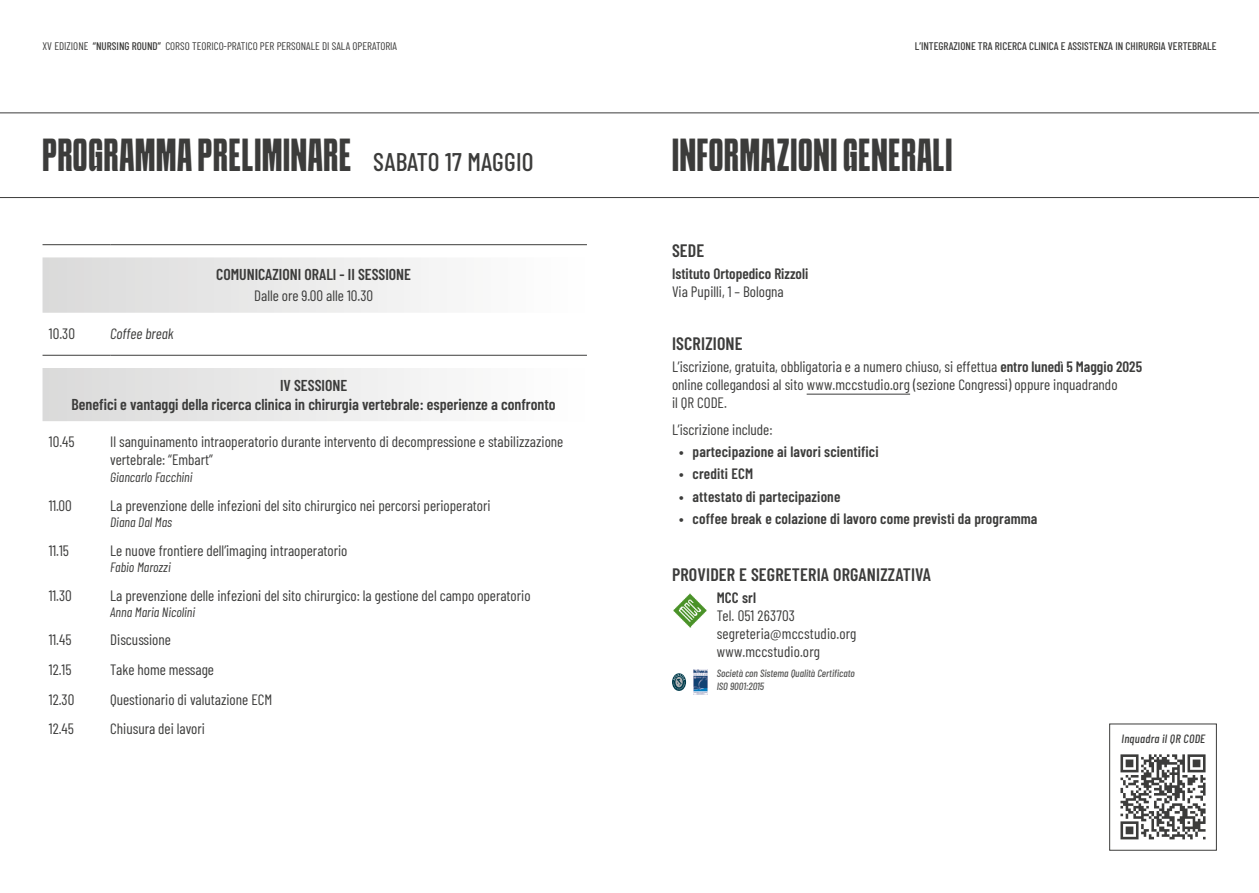
<style>
.page{position:relative;width:1259px;height:893px;background:#fff}
.page>*{position:absolute;margin:0;border:0;box-sizing:border-box;transform-origin:0 0}
.t1{font:condensed 40.5px "SCHABO";letter-spacing:.02em;color:#3c3c3b}
.t2{font:600 18px "Barlow Condensed";letter-spacing:.01em;color:#3c3c3b}
.t3{font:600 15.75px/18.9px "Barlow Condensed";color:#3c3c3b;text-align:center}
.t4{font:15px/18px "Barlow Condensed";color:#3c3c3b}
.t5{font:600 15px "Barlow Condensed";letter-spacing:.01em;color:#3c3c3b}
.t6{font:italic 15px "Barlow Condensed";color:#3c3c3b}
.t7{font:italic 13.5px "Barlow Condensed";color:#3c3c3b}
.t8{font:italic 500 12px "Barlow Condensed";letter-spacing:.02em;color:#3c3c3b}
.t9{font:10.95px "Barlow Condensed";color:#3c3c3b}
.t10{font:500 10.95px "Barlow Condensed";color:#3c3c3b}
.t11{font:italic 500 10.5px/12.6px "Barlow Condensed";color:#575756}
.s1{font-weight:500}
.s2{font-family:"Barlow Condensed";font-weight:500;font-stretch:normal;font-size:25.5px}
.s3{font-weight:600}
</style>
<div class="page">
<svg style="left:43px;top:257px;width:544px;height:164px"></svg>
<hr style="left:43px;top:244px;width:67px;height:1px;background:#3c3c3b">
<hr style="left:110px;top:244px;width:477px;height:1px;background:#3c3c3b">
<hr style="left:43px;top:355px;width:67px;height:1px;background:#3c3c3b">
<hr style="left:110px;top:355px;width:477px;height:1px;background:#3c3c3b">
<hr style="left:806px;top:394px;width:104px;height:1px;background:#3c3c3b">
<img style="left:673px;top:593px;width:34px;height:35px">
<svg style="left:672px;top:673px;width:14px;height:18px"></svg>
<svg style="left:673px;top:674px;width:12px;height:16px"></svg>
<img style="left:693px;top:670px;width:14px;height:25px">
<svg style="left:1120px;top:754px;width:85px;height:85px"></svg>
<svg style="left:0;top:113px;width:1259px;height:85px"></svg>
<p class="t9" style="left:43px;top:38px;width:356px">XV EDIZIONE <span class="s1">“NURSING ROUND”</span> CORSO TEORICO-PRATICO PER PERSONALE DI SALA OPERATORIA</p>
<p class="t10" style="left:915px;top:38px;width:303px">L’INTEGRAZIONE TRA RICERCA CLINICA E ASSISTENZA IN CHIRURGIA VERTEBRALE</p>
<h1 class="t1" style="left:43px;top:131px;width:493px">PROGRAMMA PRELIMINARE <span class="s2">SABATO 17 MAGGIO</span></h1>
<p class="t4" style="left:49px;top:323px;width:28px">10.30</p>
<p class="t6" style="left:110px;top:323px;width:65px">Coffee break</p>
<p class="t3" style="left:216px;top:264px;width:196px">COMUNICAZIONI ORALI - II SESSIONE</p>
<p class="t4" style="left:254px;top:286px;width:120px">Dalle ore 9.00 alle 10.30</p>
<p class="t3" style="left:72px;top:375px;width:486px">IV SESSIONE<br>Benefici e vantaggi della ricerca clinica in chirurgia vertebrale: esperienze a confronto</p>
<p class="t4" style="left:49px;top:432px;width:27px">10.45</p>
<p class="t4" style="left:110px;top:432px;width:455px">Il sanguinamento intraoperatorio durante intervento di decompressione e stabilizzazione vertebrale: “Embart”</p>
<p class="t7" style="left:110px;top:467px;width:84px">Giancarlo Facchini</p>
<p class="t4" style="left:49px;top:496px;width:25px">11.00</p>
<p class="t4" style="left:110px;top:496px;width:382px">La prevenzione delle infezioni del sito chirurgico nei percorsi perioperatori</p>
<p class="t7" style="left:110px;top:513px;width:63px">Diana Dal Mas</p>
<p class="t4" style="left:49px;top:540px;width:22px">11.15</p>
<p class="t4" style="left:110px;top:540px;width:239px">Le nuove frontiere dell’imaging intraoperatorio</p>
<p class="t7" style="left:110px;top:558px;width:62px">Fabio Marozzi</p>
<p class="t4" style="left:49px;top:585px;width:24px">11.30</p>
<p class="t4" style="left:110px;top:585px;width:422px">La prevenzione delle infezioni del sito chirurgico: la gestione del campo operatorio</p>
<p class="t7" style="left:110px;top:602px;width:86px">Anna Maria Nicolini</p>
<p class="t4" style="left:49px;top:630px;width:24px">11.45</p>
<p class="t4" style="left:110px;top:630px;width:62px">Discussione</p>
<p class="t4" style="left:49px;top:659px;width:24px">12.15</p>
<p class="t4" style="left:110px;top:659px;width:105px">Take home message</p>
<p class="t4" style="left:49px;top:689px;width:27px">12.30</p>
<p class="t4" style="left:110px;top:689px;width:164px">Questionario di valutazione ECM</p>
<p class="t4" style="left:49px;top:719px;width:27px">12.45</p>
<p class="t4" style="left:110px;top:719px;width:96px">Chiusura dei lavori</p>
<h1 class="t1" style="left:672px;top:131px;width:282px">INFORMAZIONI GENERALI</h1>
<p class="t2" style="left:672px;top:238px;width:34px">SEDE</p>
<p class="t5" style="left:672px;top:263px;width:138px">Istituto Ortopedico Rizzoli</p>
<p class="t4" style="left:672px;top:282px;width:113px">Via Pupilli, 1 – Bologna</p>
<p class="t2" style="left:672px;top:331px;width:72px">ISCRIZIONE</p>
<p class="t4" style="left:672px;top:357px;width:471px">L’iscrizione, gratuita, obbligatoria e a numero chiuso, si effettua <span class="s3">entro lunedì 5 Maggio 2025 </span>online collegandosi al sito www.mccstudio.org (sezione Congressi) oppure inquadrando<br>il QR CODE.</p>
<p class="t4" style="left:672px;top:419px;width:102px">L’iscrizione include:</p>
<p class="t5" style="left:679px;top:441px;width:201px">• partecipazione ai lavori scientifici</p>
<p class="t5" style="left:679px;top:463px;width:75px">• crediti ECM</p>
<p class="t5" style="left:679px;top:486px;width:163px">• attestato di partecipazione</p>
<p class="t5" style="left:679px;top:508px;width:360px">• coffee break e colazione di lavoro come previsti da programma</p>
<p class="t2" style="left:672px;top:562px;width:260px">PROVIDER E SEGRETERIA ORGANIZZATIVA</p>
<p class="t5" style="left:716px;top:587px;width:41px">MCC srl</p>
<p class="t4" style="left:716px;top:606px;width:141px">Tel. 051 263703 segreteria@mccstudio.org www.mccstudio.org</p>
<p class="t11" style="left:716px;top:666px;width:140px">Società con Sistema Qualità Certificato<br>ISO 9001:2015</p>
<p class="t8" style="left:1121px;top:730px;width:85px">Inquadra il QR CODE</p>
</div>
